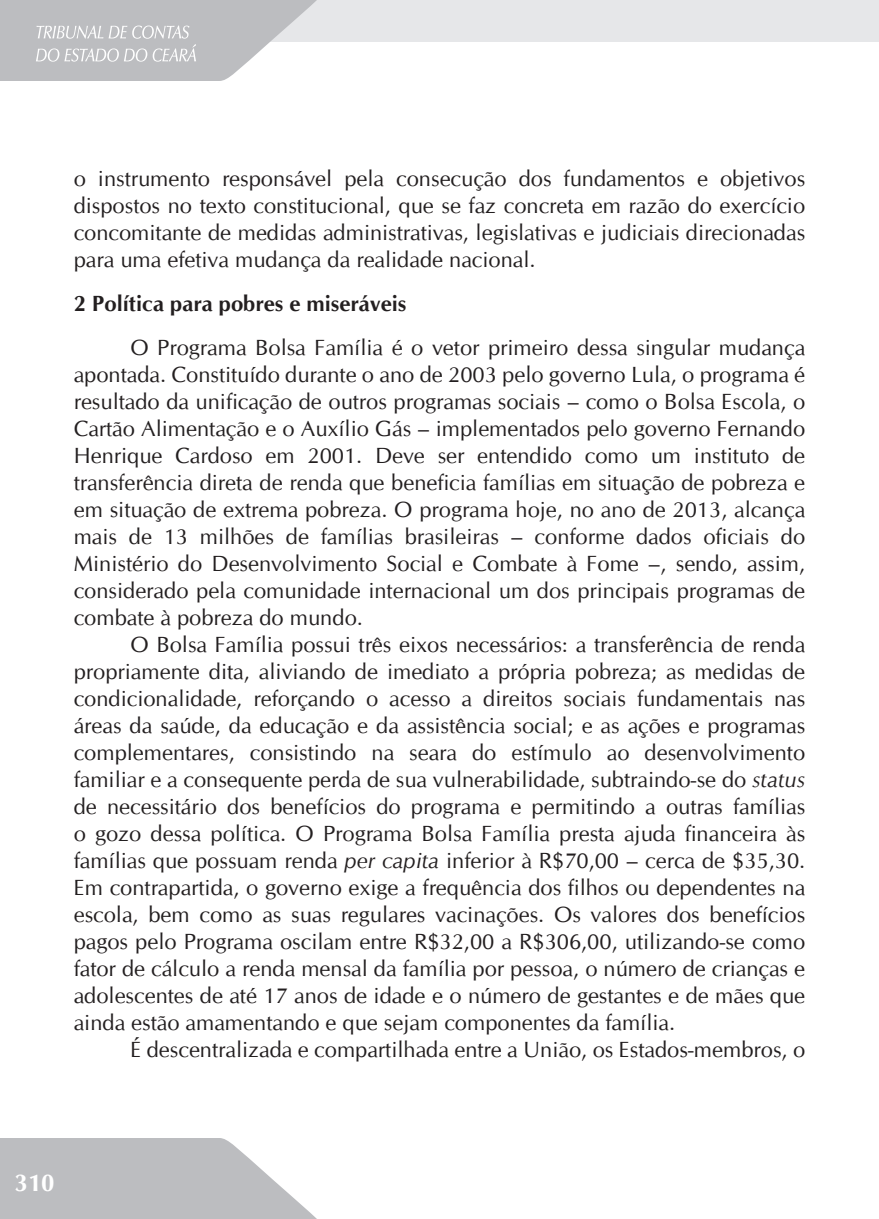
<style>
.page{position:relative;width:879px;height:1219px;background:#fff}
.page>*{position:absolute;margin:0;border:0;box-sizing:border-box;transform-origin:0 0}
.t1{font:700 24px "CG Omega";color:#fff}
.t2{font:22px/27px "CG Omega";color:#231f20;text-align:justify}
.t3{font:700 22px "CG Omega";color:#231f20}
.s1{font-style:italic}
</style>
<div class="page">
<div style="left:0;top:0;width:876px;height:41px;background:#e6e7e9"></div>
<hr style="left:876px;top:0;width:3px;height:41px;background:#e6e7e9">
<svg style="left:0;top:1138px;width:317px;height:81px;background:#c5c6c9"></svg>
<svg style="left:0;top:0;width:338px;height:81px"></svg>
<p class="t2" style="left:74px;top:166px;width:733px">o instrumento responsável pela consecução dos fundamentos e objetivos dispostos no texto constitucional, que se faz concreta em razão do exercício concomitante de medidas administrativas, legislativas e judiciais direcionadas para uma efetiva mudança da realidade nacional.</p>
<p class="t3" style="left:74px;top:290px;width:334px">2 Política para pobres e miseráveis</p>
<p class="t2" style="left:74px;top:335px;width:733px;text-indent:57px">O Programa Bolsa Família é o vetor primeiro dessa singular mudança apontada. Constituído durante o ano de 2003 pelo governo Lula, o programa é resultado da unificação de outros programas sociais – como o Bolsa Escola, o Cartão Alimentação e o Auxílio Gás – implementados pelo governo Fernando Henrique Cardoso em 2001. Deve ser entendido como um instituto de transferência direta de renda que beneficia famílias em situação de pobreza e em situação de extrema pobreza. O programa hoje, no ano de 2013, alcança mais de 13 milhões de famílias brasileiras – conforme dados oficiais do Ministério do Desenvolvimento Social e Combate à Fome –, sendo, assim, considerado pela comunidade internacional um dos principais programas de combate à pobreza do mundo.</p>
<p class="t2" style="left:74px;top:632px;width:733px;text-indent:57px">O Bolsa Família possui três eixos necessários: a transferência de renda propriamente dita, aliviando de imediato a própria pobreza; as medidas de condicionalidade, reforçando o acesso a direitos sociais fundamentais nas áreas da saúde, da educação e da assistência social; e as ações e programas complementares, consistindo na seara do estímulo ao desenvolvimento familiar e a consequente perda de sua vulnerabilidade, subtraindo-se do <span class="s1">status </span>de necessitário dos benefícios do programa e permitindo a outras famílias o gozo dessa política. O Programa Bolsa Família presta ajuda financeira às famílias que possuam renda <span class="s1">per capita</span> inferior à R$70,00 – cerca de $35,30.<br>Em contrapartida, o governo exige a frequência dos filhos ou dependentes na escola, bem como as suas regulares vacinações. Os valores dos benefícios pagos pelo Programa oscilam entre R$32,00 a R$306,00, utilizando-se como fator de cálculo a renda mensal da família por pessoa, o número de crianças e adolescentes de até 17 anos de idade e o número de gestantes e de mães que ainda estão amamentando e que sejam componentes da família.</p>
<p class="t2" style="left:130px;top:1036px;width:676px">É descentralizada e compartilhada entre a União, os Estados-membros, o</p>
<p class="t1" style="left:14px;top:1168px;width:41px">310</p>
</div>
